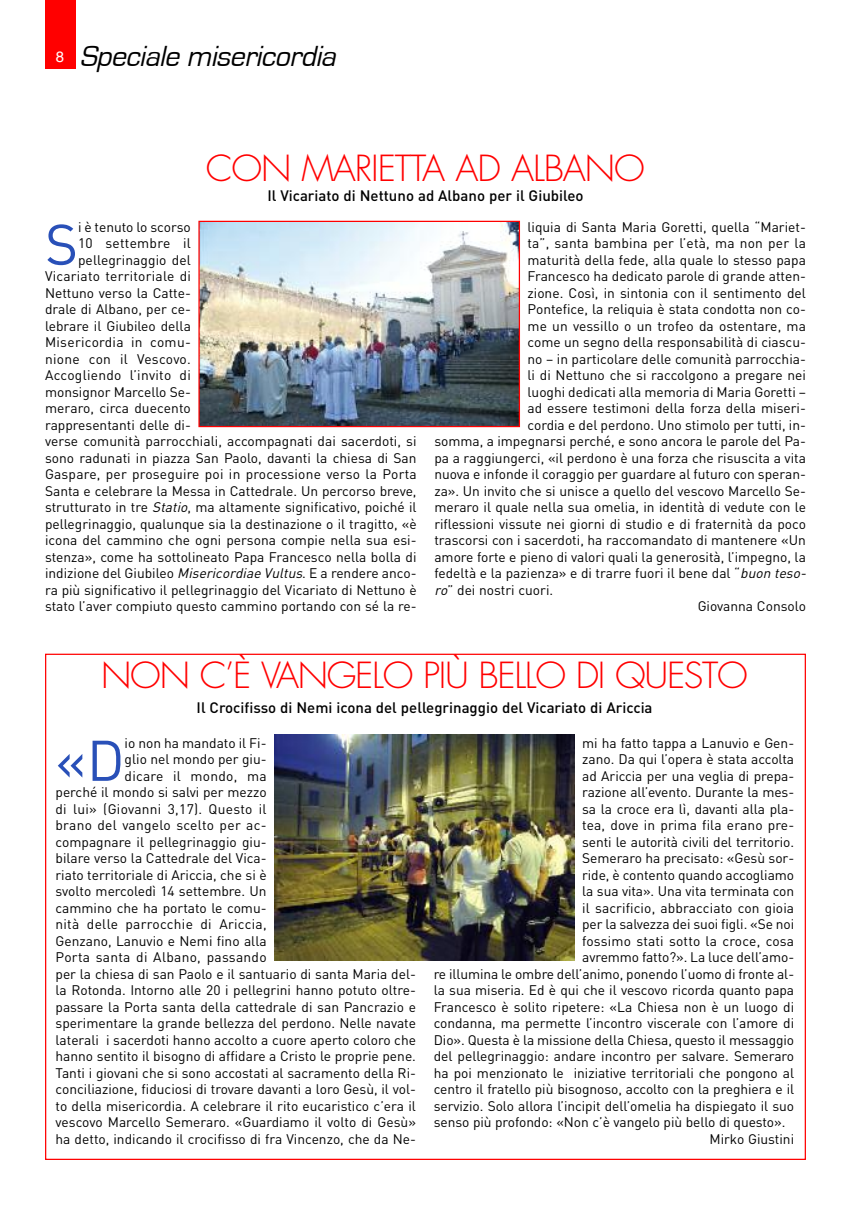
<style>
.page{position:relative;width:851px;height:1205px;background:#fff}
.page>*{position:absolute;margin:0;border:0;box-sizing:border-box;transform-origin:0 0}
.t1{font:56.38px "DIN";color:#2950b8}
.t2{font:300 35px "Futura Std";letter-spacing:-.035em;color:#f00}
.t3{font:italic 30px "Eurostile";color:#000}
.t4{font:500 15px "DIN";color:#000}
.t5{font:13.75px "DIN";color:#000}
.t6{font:13.75px "DIN";letter-spacing:.02em;color:#000}
.s1{font-family:"Helvetica";font-style:normal;font-size:15px;color:#fff}
.s2{font-style:italic}
</style>
<div class="page">
<div style="left:45px;top:0;width:30px;height:69px;background:#f00"></div>
<img style="left:200px;top:223px;width:318px;height:202px">
<div style="left:198px;top:221px;width:322px;height:206px;border:1px solid #f00"></div>
<img style="left:274px;top:735px;width:300px;height:225px">
<h3 class="t3" style="left:56px;top:42px;width:287px"><span class="s1">8</span> speciale misericordia</h3>
<h2 class="t2" style="left:206px;top:152px;width:440px">CON MARIETTA AD ALBANO</h2>
<p class="t4" style="left:267px;top:187px;width:317px">Il Vicariato di Nettuno ad Albano per il Giubileo</p>
<h1 class="t1" style="left:45px;top:212px;width:35px">S</h1>
<p class="t5" style="left:78px;top:219px;width:114px">i è tenuto lo scorso</p>
<p class="t6" style="left:78px;top:235px;width:114px">10 settembre il</p>
<p class="t5" style="left:78px;top:252px;width:114px">pellegrinaggio del</p>
<p class="t6" style="left:45px;top:268px;width:147px">Vicariato territoriale di</p>
<p class="t5" style="left:45px;top:285px;width:147px">Nettuno verso la Catte-</p>
<p class="t5" style="left:45px;top:301px;width:147px">drale di Albano, per ce-</p>
<p class="t5" style="left:45px;top:318px;width:147px">lebrare il Giubileo della</p>
<p class="t6" style="left:45px;top:334px;width:147px">Misericordia in comu-</p>
<p class="t6" style="left:45px;top:351px;width:147px">nione con il Vescovo.</p>
<p class="t6" style="left:45px;top:367px;width:147px">Accogliendo l’invito di</p>
<p class="t5" style="left:45px;top:384px;width:147px">monsignor Marcello Se-</p>
<p class="t5" style="left:45px;top:400px;width:147px">meraro, circa duecento</p>
<p class="t5" style="left:45px;top:417px;width:147px">rappresentanti delle di-</p>
<p class="t5" style="left:45px;top:433px;width:373px">verse comunità parrocchiali, accompagnati dai sacerdoti, si</p>
<p class="t5" style="left:45px;top:450px;width:373px">sono radunati in piazza San Paolo, davanti la chiesa di San</p>
<p class="t5" style="left:45px;top:466px;width:373px">Gaspare, per proseguire poi in processione verso la Porta</p>
<p class="t5" style="left:45px;top:483px;width:373px">Santa e celebrare la Messa in Cattedrale. Un percorso breve,</p>
<p class="t5" style="left:45px;top:499px;width:373px">strutturato in tre <span class="s2">Statio</span>, ma altamente significativo, poiché il</p>
<p class="t5" style="left:45px;top:516px;width:373px">pellegrinaggio, qualunque sia la destinazione o il tragitto, «è</p>
<p class="t5" style="left:45px;top:532px;width:373px">icona del cammino che ogni persona compie nella sua esi-</p>
<p class="t5" style="left:45px;top:549px;width:373px">stenza», come ha sottolineato Papa Francesco nella bolla di</p>
<p class="t5" style="left:45px;top:565px;width:373px">indizione del Giubileo <span class="s2">MisericordiaeVultus</span>. E a rendere anco-</p>
<p class="t5" style="left:45px;top:582px;width:373px">ra più significativo il pellegrinaggio del Vicariato di Nettuno è</p>
<p class="t5" style="left:45px;top:598px;width:373px">stato l’aver compiuto questo cammino portando con sé la re-</p>
<p class="t5" style="left:527px;top:219px;width:280px">liquia di Santa Maria Goretti, quella “Mariet-</p>
<p class="t5" style="left:527px;top:235px;width:280px">ta”, santa bambina per l’età, ma non per la</p>
<p class="t5" style="left:527px;top:252px;width:280px">maturità della fede, alla quale lo stesso papa</p>
<p class="t5" style="left:527px;top:268px;width:280px">Francesco ha dedicato parole di grande atten-</p>
<p class="t5" style="left:527px;top:285px;width:280px">zione. Così, in sintonia con il sentimento del</p>
<p class="t5" style="left:527px;top:301px;width:280px">Pontefice, la reliquia è stata condotta non co-</p>
<p class="t5" style="left:527px;top:318px;width:280px">me un vessillo o un trofeo da ostentare, ma</p>
<p class="t5" style="left:527px;top:334px;width:280px">come un segno della responsabilità di ciascu-</p>
<p class="t5" style="left:527px;top:351px;width:280px">no – in particolare delle comunità parrocchia-</p>
<p class="t5" style="left:527px;top:367px;width:280px">li di Nettuno che si raccolgono a pregare nei</p>
<p class="t5" style="left:527px;top:384px;width:280px">luoghi dedicati alla memoria di Maria Goretti –</p>
<p class="t5" style="left:527px;top:400px;width:280px">ad essere testimoni della forza della miseri-</p>
<p class="t5" style="left:527px;top:417px;width:280px">cordia e del perdono. Uno stimolo per tutti, in-</p>
<p class="t5" style="left:434px;top:433px;width:373px">somma, a impegnarsi perché, e sono ancora le parole del Pa-</p>
<p class="t5" style="left:434px;top:450px;width:373px">pa a raggiungerci, «il perdono è una forza che risuscita a vita</p>
<p class="t5" style="left:434px;top:466px;width:373px">nuova e infonde il coraggio per guardare al futuro con speran-</p>
<p class="t5" style="left:434px;top:483px;width:373px">za». Un invito che si unisce a quello del vescovo Marcello Se-</p>
<p class="t5" style="left:434px;top:499px;width:373px">meraro il quale nella sua omelia, in identità di vedute con le</p>
<p class="t5" style="left:434px;top:516px;width:373px">riflessioni vissute nei giorni di studio e di fraternità da poco</p>
<p class="t5" style="left:434px;top:532px;width:373px">trascorsi con i sacerdoti, ha raccomandato di mantenere «Un</p>
<p class="t5" style="left:434px;top:549px;width:373px">amore forte e pieno di valori quali la generosità, l’impegno, la</p>
<p class="t5" style="left:434px;top:565px;width:376px">fedeltà e la pazienza» e di trarre fuori il bene dal “<span class="s2">buonteso-</span></p>
<p class="t5" style="left:434px;top:582px;width:120px"><span class="s2">ro</span>” dei nostri cuori.</p>
<p class="t5" style="left:697px;top:598px;width:110px">Giovanna Consolo</p>
<h2 class="t2" style="left:101px;top:659px;width:648px">NON C’È VANGELO PIÙ BELLO DI QUESTO</h2>
<p class="t4" style="left:196px;top:699px;width:457px">Il Crocifisso di Nemi icona del pellegrinaggio del Vicariato di Ariccia</p>
<h1 class="t1" style="left:55px;top:728px;width:71px">«D</h1>
<p class="t5" style="left:125px;top:735px;width:143px">io non ha mandato il Fi-</p>
<p class="t5" style="left:125px;top:751px;width:143px">glio nel mondo per giu-</p>
<p class="t6" style="left:125px;top:768px;width:143px">dicare il mondo, ma</p>
<p class="t5" style="left:55px;top:784px;width:212px">perché il mondo si salvi per mezzo</p>
<p class="t6" style="left:55px;top:801px;width:212px">di lui» (Giovanni 3,17). Questo il</p>
<p class="t6" style="left:55px;top:817px;width:212px">brano del vangelo scelto per ac-</p>
<p class="t5" style="left:55px;top:834px;width:212px">compagnare il pellegrinaggio giu-</p>
<p class="t5" style="left:55px;top:850px;width:212px">bilare verso la Cattedrale del Vica-</p>
<p class="t5" style="left:55px;top:867px;width:212px">riato territoriale di Ariccia, che si è</p>
<p class="t5" style="left:55px;top:883px;width:212px">svolto mercoledì 14 settembre. Un</p>
<p class="t5" style="left:55px;top:900px;width:212px">cammino che ha portato le comu-</p>
<p class="t6" style="left:55px;top:916px;width:212px">nità delle parrocchie di Ariccia,</p>
<p class="t5" style="left:55px;top:933px;width:212px">Genzano, Lanuvio e Nemi fino alla</p>
<p class="t6" style="left:55px;top:949px;width:212px">Porta santa di Albano, passando</p>
<p class="t5" style="left:56px;top:966px;width:362px">per la chiesa di san Paolo e il santuario di santa Maria del-</p>
<p class="t5" style="left:56px;top:982px;width:362px">la Rotonda. Intorno alle 20 i pellegrini hanno potuto oltre-</p>
<p class="t5" style="left:56px;top:999px;width:362px">passare la Porta santa della cattedrale di san Pancrazio e</p>
<p class="t5" style="left:56px;top:1015px;width:362px">sperimentare la grande bellezza del perdono. Nelle navate</p>
<p class="t5" style="left:56px;top:1032px;width:362px">laterali i sacerdoti hanno accolto a cuore aperto coloro che</p>
<p class="t5" style="left:56px;top:1048px;width:362px">hanno sentito il bisogno di affidare a Cristo le proprie pene.</p>
<p class="t5" style="left:56px;top:1065px;width:362px">Tanti i giovani che si sono accostati al sacramento della Ri-</p>
<p class="t5" style="left:56px;top:1081px;width:362px">conciliazione, fiduciosi di trovare davanti a loro Gesù, il vol-</p>
<p class="t5" style="left:56px;top:1098px;width:362px">to della misericordia. A celebrare il rito eucaristico c’era il</p>
<p class="t5" style="left:56px;top:1114px;width:362px">vescovo Marcello Semeraro. «Guardiamo il volto di Gesù»</p>
<p class="t5" style="left:56px;top:1131px;width:362px">ha detto, indicando il crocifisso di fra Vincenzo, che da Ne-</p>
<p class="t5" style="left:582px;top:735px;width:213px">mi ha fatto tappa a Lanuvio e Gen-</p>
<p class="t5" style="left:582px;top:751px;width:213px">zano. Da qui l’opera è stata accolta</p>
<p class="t5" style="left:582px;top:768px;width:213px">ad Ariccia per una veglia di prepa-</p>
<p class="t5" style="left:582px;top:784px;width:213px">razione all’evento. Durante la mes-</p>
<p class="t5" style="left:582px;top:801px;width:213px">sa la croce era lì, davanti alla pla-</p>
<p class="t5" style="left:582px;top:817px;width:213px">tea, dove in prima fila erano pre-</p>
<p class="t5" style="left:582px;top:834px;width:213px">senti le autorità civili del territorio.</p>
<p class="t5" style="left:582px;top:850px;width:213px">Semeraro ha precisato: «Gesù sor-</p>
<p class="t5" style="left:582px;top:867px;width:213px">ride, è contento quando accogliamo</p>
<p class="t5" style="left:582px;top:883px;width:213px">la sua vita». Una vita terminata con</p>
<p class="t5" style="left:582px;top:900px;width:213px">il sacrificio, abbracciato con gioia</p>
<p class="t5" style="left:582px;top:916px;width:213px">per la salvezza dei suoi figli. «Se noi</p>
<p class="t5" style="left:582px;top:933px;width:213px">fossimo stati sotto la croce, cosa</p>
<p class="t5" style="left:582px;top:949px;width:213px">avremmo fatto?». La luce dell’amo-</p>
<p class="t5" style="left:433px;top:966px;width:362px">re illumina le ombre dell’animo, ponendo l’uomo di fronte al-</p>
<p class="t5" style="left:433px;top:982px;width:362px">la sua miseria. Ed è qui che il vescovo ricorda quanto papa</p>
<p class="t5" style="left:433px;top:999px;width:362px">Francesco è solito ripetere: «La Chiesa non è un luogo di</p>
<p class="t5" style="left:433px;top:1015px;width:362px">condanna, ma permette l’incontro viscerale con l’amore di</p>
<p class="t5" style="left:433px;top:1032px;width:362px">Dio». Questa è la missione della Chiesa, questo il messaggio</p>
<p class="t5" style="left:433px;top:1048px;width:362px">del pellegrinaggio: andare incontro per salvare. Semeraro</p>
<p class="t5" style="left:433px;top:1065px;width:362px">ha poi menzionato le iniziative territoriali che pongono al</p>
<p class="t5" style="left:433px;top:1081px;width:362px">centro il fratello più bisognoso, accolto con la preghiera e il</p>
<p class="t5" style="left:433px;top:1098px;width:362px">servizio. Solo allora l’incipit dell’omelia ha dispiegato il suo</p>
<p class="t5" style="left:433px;top:1114px;width:353px">senso più profondo: «Non c’è vangelo più bello di questo».</p>
<p class="t5" style="left:709px;top:1131px;width:86px">Mirko Giustini</p>
</div>
